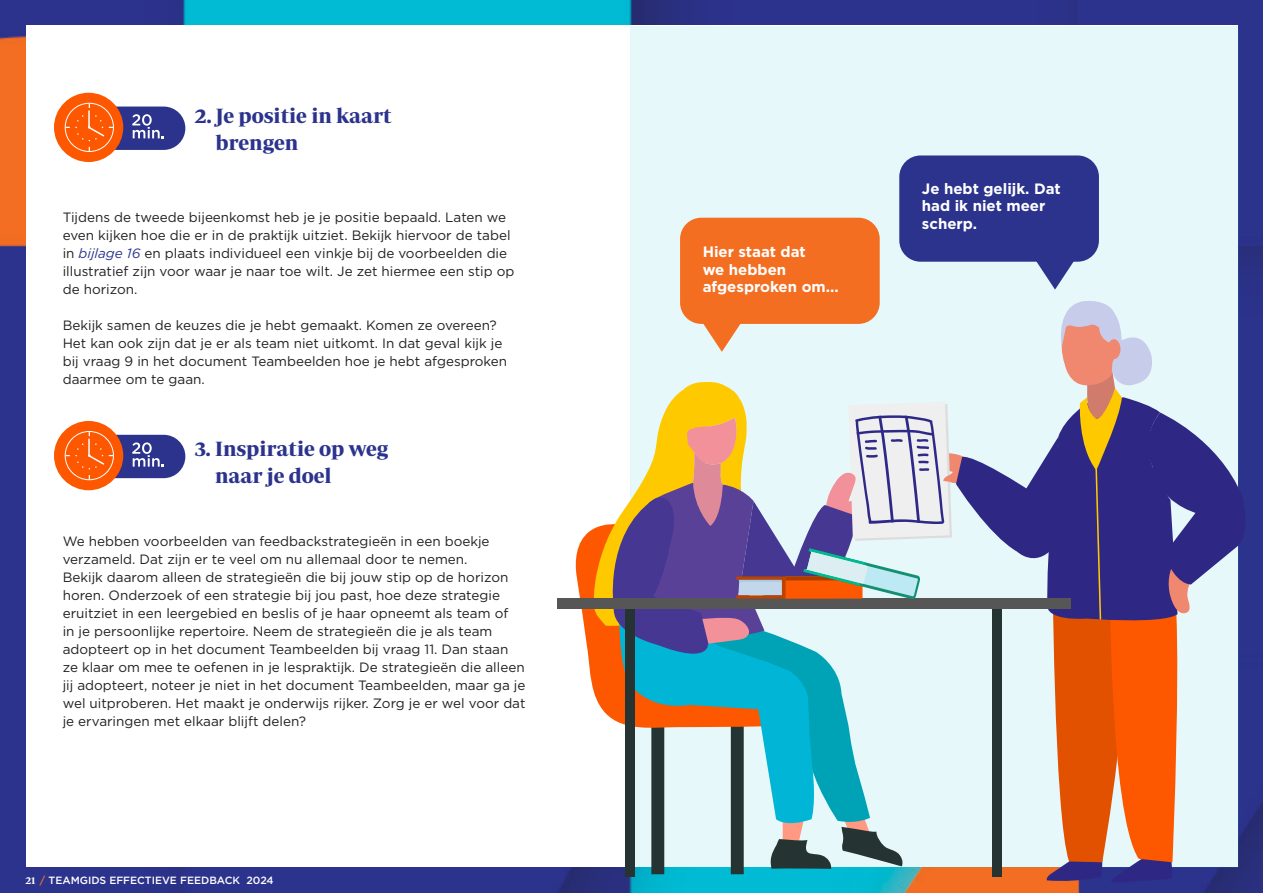
<style>
.page{position:relative;width:1263px;height:893px;background:#fff}
.page>*{position:absolute;margin:0;border:0;box-sizing:border-box;transform-origin:0 0}
.t1{font:700 21px/27px "Periodico Display";color:#2b338d}
.t2{font:700 15px/17.4px "Gotham";color:#fff}
.t3{font:13.5px/18px "Gotham";color:#231f20}
.t4{font:500 10.5px "Gotham";color:#fff}
.s1{font-style:italic;color:#2b338c}
.s2{font-family:"Periodico Display";font-weight:600}
.s3{color:#f36e21}
</style>
<div class="page">
<img style="left:0;top:0;width:1263px;height:893px">
<div style="left:26px;top:26px;width:1211px;height:841px;background:#fff"></div>
<div style="left:630px;top:26px;width:608px;height:842px;background:#e6f8fa"></div>
<div style="left:680px;top:218px;width:200px;height:106px;background:#f36e21;border-radius:21px"></div>
<div style="left:899px;top:155px;width:200px;height:107px;background:#2b338c;border-radius:21px"></div>
<svg style="left:1034px;top:261px;width:42px;height:29px"></svg>
<div style="left:557px;top:598px;width:514px;height:11px;background:#565656"></div>
<svg style="left:574px;top:298px;width:678px;height:585px"></svg>
<div style="left:54px;top:421px;width:69px;height:69px;background:#fd5700;border-radius:50%"></div>
<svg style="left:65px;top:432px;width:120px;height:47px"></svg>
<div style="left:54px;top:93px;width:69px;height:69px;background:#fd5700;border-radius:50%"></div>
<svg style="left:65px;top:104px;width:120px;height:47px"></svg>
<h1 class="t1" style="left:216px;top:102px;width:177px;text-indent:-21px">2. Je positie in kaart brengen</h1>
<p class="t3" style="left:63px;top:208px;width:453px">Tijdens de tweede bijeenkomst heb je je positie bepaald. Laten we even kijken hoe die er in de praktijk uitziet. Bekijk hiervoor de tabel in <span class="s1">bijlage 16</span> en plaats individueel een vinkje bij de voorbeelden die illustratief zijn voor waar je naar toe wilt. Je zet hiermee een stip op de horizon.</p>
<p class="t3" style="left:63px;top:316px;width:446px">Bekijk samen de keuzes die je hebt gemaakt. Komen ze overeen?<br>Het kan ook zijn dat je er als team niet uitkomt. In dat geval kijk je bij vraag 9 in het document Teambeelden hoe je hebt afgesproken daarmee om te gaan.</p>
<h1 class="t1" style="left:215px;top:435px;width:175px;text-indent:-20px">3. Inspiratie op weg naar je doel</h1>
<p class="t3" style="left:63px;top:532px;width:464px">We hebben voorbeelden van feedbackstrategieën in een boekje verzameld. Dat zijn er te veel om nu allemaal door te nemen.<br>Bekijk daarom alleen de strategieën die bij jouw stip op de horizon horen. Onderzoek of een strategie bij jou past, hoe deze strategie eruitziet in een leergebied en beslis of je haar opneemt als team of<br>in je persoonlijke repertoire. Neem de strategieën die je als team adopteert op in het document Teambeelden bij vraag 11. Dan staan ze klaar om mee te oefenen in je lespraktijk. De strategieën die alleen jij adopteert, noteer je niet in het document Teambeelden, maar ga je wel uitproberen. Het maakt je onderwijs rijker. Zorg je er wel voor dat je ervaringen met elkaar blijft delen?</p>
<p class="t4" style="left:26px;top:874px;width:250px"><span class="s2">21</span> <span class="s3">/</span> TEAMGIDS EFFECTIEVE FEEDBACK 2024</p>
<p class="t2" style="left:703px;top:243px;width:138px">Hier staat dat<br>we hebben afgesproken om...</p>
<p class="t2" style="left:922px;top:180px;width:140px">Je hebt gelijk. Dat had ik niet meer scherp.</p>
</div>
